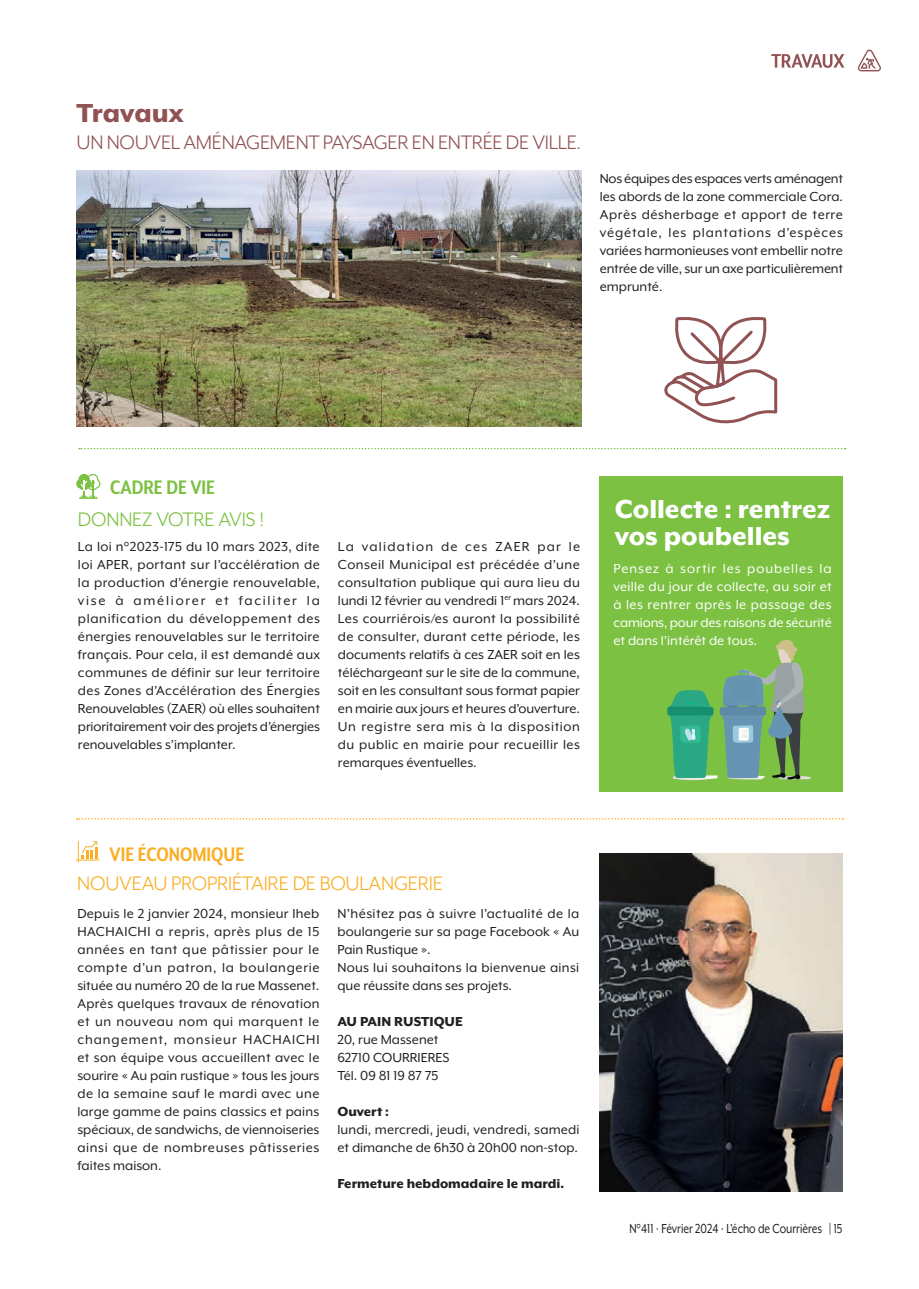
<style>
.page{position:relative;width:919px;height:1289px;background:#fff}
.page>*{position:absolute;margin:0;border:0;box-sizing:border-box;transform-origin:0 0}
.t1{font:800 30px/27px "Mr Eaves XL Mod OT";color:#fff}
.t2{font:800 30px "Mr Eaves XL Mod OT";color:#915254}
.t3{font:22.5px "Mr Eaves XL Mod OT";letter-spacing:-.015em;color:#915254}
.t4{font:22.5px "Mr Eaves XL Mod OT";letter-spacing:-.01em;color:#faae25}
.t5{font:22.5px "Mr Eaves XL Mod OT";letter-spacing:-.01em;color:#7cc142}
.t6{font:700 22.5px "Mr Eaves XL Mod Nar OT";color:#faae25}
.t7{font:700 22.5px "Mr Eaves XL Mod Nar OT";color:#7bc142}
.t8{font:15px/18px "Mr Eaves XL Mod OT";color:#231f20;text-align:justify}
.t9{font:15px/18px "Mr Eaves XL Mod OT";letter-spacing:-.01em;color:#fff;text-align:justify}
.t10{font:15px/18px "Mr Eaves XL Mod OT";letter-spacing:.02em;color:#231f20}
.t11{font:800 15px "Mr Eaves XL Mod OT";color:#231f20}
.t12{font:15px "Mr Eaves XL Mod OT";color:#231f20;scale:.8 1}
</style>
<div class="page">
<svg style="left:76px;top:841px;width:24px;height:21px"></svg>
<img style="left:77px;top:170px;width:505px;height:256px">
<div style="left:599px;top:476px;width:243px;height:315px;background:#7cc142"></div>
<svg style="left:664px;top:317px;width:114px;height:107px"></svg>
<svg style="left:667px;top:639px;width:144px;height:141px"></svg>
<svg style="left:77px;top:818px;width:766px;height:1px"></svg>
<svg style="left:79px;top:448px;width:766px;height:1px"></svg>
<img style="left:599px;top:853px;width:243px;height:338px">
<svg style="left:76px;top:474px;width:24px;height:25px"></svg>
<svg style="left:771px;top:54px;width:73px;height:14px"></svg>
<svg style="left:857px;top:50px;width:23px;height:21px"></svg>
<h1 class="t2" style="left:76px;top:96px;width:109px">Travaux</h1>
<h2 class="t3" style="left:77px;top:130px;width:506px">UN NOUVEL AMÉNAGEMENT PAYSAGER EN ENTRÉE DE VILLE.</h2>
<p class="t8" style="left:599px;top:169px;width:245px">Nos équipes des espaces verts aménagent les abords de la zone commerciale Cora.<br>Après désherbage et apport de terre végétale, les plantations d’espèces variées harmonieuses vont embellir notre entrée de ville, sur un axe particulièrement emprunté.</p>
<h2 class="t7" style="left:110px;top:475px;width:106px">CADRE DE VIE</h2>
<h2 class="t5" style="left:78px;top:507px;width:188px">DONNEZ VOTRE AVIS !</h2>
<p class="t8" style="left:78px;top:537px;width:244px">La loi n°2023-175 du 10 mars 2023, dite loi APER, portant sur l’accélération de la production d’énergie renouvelable, vise à améliorer et faciliter la planification du développement des énergies renouvelables sur le territoire français. Pour cela, il est demandé aux communes de définir sur leur territoire des Zones d’Accélération des Énergies Renouvelables (ZAER) où elles souhaitent prioritairement voir des projets d’énergies renouvelables s’implanter.</p>
<p class="t8" style="left:338px;top:537px;width:244px">La validation de ces ZAER par le Conseil Municipal est précédée d’une consultation publique qui aura lieu du lundi 12 février au vendredi 1<sup>er</sup> mars 2024.<br>Les courriérois/es auront la possibilité de consulter, durant cette période, les documents relatifs à ces ZAER soit en les téléchargeant sur le site de la commune, soit en les consultant sous format papier en mairie aux jours et heures d’ouverture.<br>Un registre sera mis à la disposition du public en mairie pour recueillir les remarques éventuelles.</p>
<h2 class="t6" style="left:109px;top:841px;width:136px">VIE ÉCONOMIQUE</h2>
<h2 class="t4" style="left:77px;top:871px;width:367px">NOUVEAU PROPRIÉTAIRE DE BOULANGERIE</h2>
<p class="t8" style="left:77px;top:904px;width:243px">Depuis le 2 janvier 2024, monsieur Iheb HACHAICHI a repris, après plus de 15 années en tant que pâtissier pour le compte d’un patron, la boulangerie située au numéro 20 de la rue Massenet.<br>Après quelques travaux de rénovation et un nouveau nom qui marquent le changement, monsieur HACHAICHI et son équipe vous accueillent avec le sourire « Au pain rustique » tous les jours de la semaine sauf le mardi avec une large gamme de pains classics et pains spéciaux, de sandwichs, de viennoiseries ainsi que de nombreuses pâtisseries faites maison.</p>
<p class="t10" style="left:337px;top:904px;width:243px">N’hésitez pas à suivre l’actualité de la boulangerie sur sa page Facebook « Au<br>Pain Rustique ».<br>Nous lui souhaitons la bienvenue ainsi que réussite dans ses projets.</p>
<p class="t11" style="left:337px;top:1012px;width:127px">AU PAIN RUSTIQUE</p>
<p class="t8" style="left:337px;top:1030px;width:113px;text-align:left">20, rue Massenet<br>62710 COURRIERES<br>Tél. 09 81 19 87 75</p>
<p class="t11" style="left:337px;top:1102px;width:53px">Ouvert :</p>
<p class="t8" style="left:337px;top:1120px;width:243px">lundi, mercredi, jeudi, vendredi, samedi et dimanche de 6h30 à 20h00 non-stop.</p>
<p class="t11" style="left:337px;top:1174px;width:228px">Fermeture hebdomadaire le mardi.</p>
<h1 class="t1" style="left:614px;top:495px;width:217px">Collecte : rentrez vos poubelles</h1>
<p class="t9" style="left:613px;top:559px;width:220px">Pensez à sortir les poubelles la veille du jour de collecte, au soir et à les rentrer après le passage des camions, pour des raisons de sécurité et dans l’intérêt de tous.</p>
<p class="t12" style="left:629px;top:1219px;width:268px">N°411 · Février 2024 · L’écho de Courrières | 15</p>
</div>
